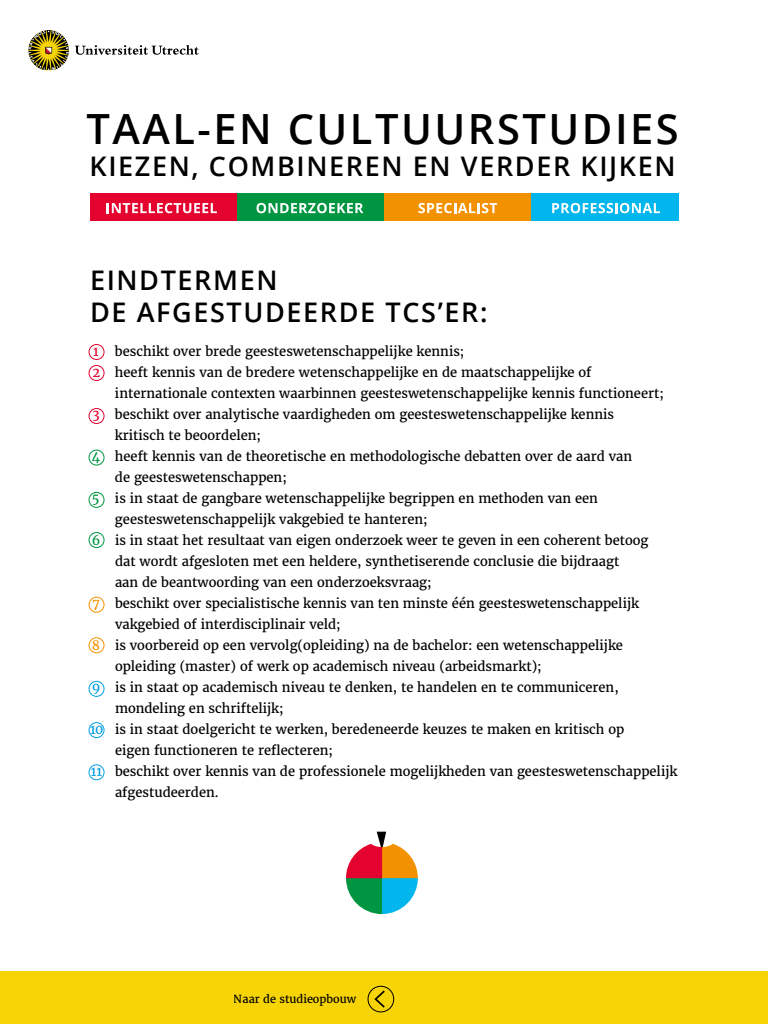
<style>
.page{position:relative;width:768px;height:1024px;background:#fff}
.page>*{position:absolute;margin:0;border:0;box-sizing:border-box;transform-origin:0 0}
.t1{font:600 41.7px "Open Sans";letter-spacing:.06em;color:#000}
.t2{font:600 27px/32.4px "Open Sans";letter-spacing:.06em;color:#000}
.t3{font:13px "Merriweather";color:#000}
.t4{font:11px "Merriweather";color:#000}
.s1{color:#e4032e}
.s2{color:#009641}
.s3{color:#f39200}
.s4{color:#009fe3}
</style>
<div class="page">
<svg style="left:75px;top:45px;width:123px;height:10px"></svg>
<svg style="left:28px;top:30px;width:41px;height:41px"></svg>
<div style="left:0;top:971px;width:768px;height:53px;background:#f6d406"></div>
<div style="left:368px;top:986px;width:26px;height:26px;border:1px solid #000;border-radius:50%"></div>
<svg style="left:373px;top:989px;width:12px;height:20px"></svg>
<div style="left:91px;top:193px;width:147px;height:28px;background:#e4032e"></div>
<svg style="left:107px;top:203px;width:110px;height:10px"></svg>
<div style="left:238px;top:193px;width:147px;height:28px;background:#009641"></div>
<svg style="left:257px;top:203px;width:106px;height:10px"></svg>
<div style="left:385px;top:193px;width:147px;height:28px;background:#f39200"></div>
<svg style="left:418px;top:203px;width:79px;height:10px"></svg>
<div style="left:532px;top:193px;width:147px;height:28px;background:#00b6ed"></div>
<svg style="left:552px;top:203px;width:108px;height:10px"></svg>
<svg style="left:346px;top:832px;width:72px;height:82px"></svg>
<div style="left:89px;top:344px;width:16px;height:16px;border:1px solid #e4032e;border-radius:50%"></div>
<div style="left:89px;top:365px;width:16px;height:16px;border:1px solid #e4032e;border-radius:50%"></div>
<div style="left:89px;top:408px;width:16px;height:16px;border:1px solid #e4032e;border-radius:50%"></div>
<div style="left:89px;top:450px;width:16px;height:16px;border:1px solid #009641;border-radius:50%"></div>
<div style="left:89px;top:492px;width:16px;height:16px;border:1px solid #009641;border-radius:50%"></div>
<div style="left:89px;top:532px;width:16px;height:16px;border:1px solid #009641;border-radius:50%"></div>
<div style="left:89px;top:597px;width:16px;height:16px;border:1px solid #f39200;border-radius:50%"></div>
<div style="left:89px;top:637px;width:16px;height:16px;border:1px solid #f39200;border-radius:50%"></div>
<div style="left:89px;top:681px;width:16px;height:16px;border:1px solid #009fe3;border-radius:50%"></div>
<div style="left:89px;top:722px;width:16px;height:16px;border:1px solid #009fe3;border-radius:50%"></div>
<div style="left:89px;top:764px;width:16px;height:16px;border:1px solid #009fe3;border-radius:50%"></div>
<h1 class="t1" style="left:86px;top:100px;width:594px">TAAL-EN CULTUURSTUDIES</h1>
<h2 class="t2" style="left:90px;top:150px;width:588px">KIEZEN, COMBINEREN EN VERDER KIJKEN</h2>
<h2 class="t2" style="left:90px;top:263px;width:399px">EINDTERMEN<br>DE AFGESTUDEERDE TCS’ER:</h2>
<p class="t3" style="left:93px;top:343px;width:373px"><span class="s1">1</span> beschikt over brede geesteswetenschappelijke kennis;</p>
<p class="t3" style="left:92px;top:364px;width:501px"><span class="s1">2</span> heeft kennis van de bredere wetenschappelijke en de maatschappelijke of</p>
<p class="t3" style="left:115px;top:385px;width:550px">internationale contexten waarbinnen geesteswetenschappelijke kennis functioneert;</p>
<p class="t3" style="left:92px;top:406px;width:523px"><span class="s1">3</span> beschikt over analytische vaardigheden om geesteswetenschappelijke kennis</p>
<p class="t3" style="left:115px;top:427px;width:148px">kritisch te beoordelen;</p>
<p class="t3" style="left:92px;top:448px;width:542px"><span class="s2">4</span> heeft kennis van de theoretische en methodologische debatten over de aard van</p>
<p class="t3" style="left:115px;top:469px;width:173px">de geesteswetenschappen;</p>
<p class="t3" style="left:92px;top:490px;width:508px"><span class="s2">5</span> is in staat de gangbare wetenschappelijke begrippen en methoden van een</p>
<p class="t3" style="left:115px;top:511px;width:314px">geesteswetenschappelijk vakgebied te hanteren;</p>
<p class="t3" style="left:92px;top:532px;width:558px"><span class="s2">6</span> is in staat het resultaat van eigen onderzoek weer te geven in een coherent betoog</p>
<p class="t3" style="left:115px;top:553px;width:506px">dat wordt afgesloten met een heldere, synthetiserende conclusie die bijdraagt</p>
<p class="t3" style="left:115px;top:574px;width:318px">aan de beantwoording van een onderzoeksvraag;</p>
<p class="t3" style="left:93px;top:595px;width:548px"><span class="s3">7</span> beschikt over specialistische kennis van ten minste één geesteswetenschappelijk</p>
<p class="t3" style="left:115px;top:616px;width:227px">vakgebied of interdisciplinair veld;</p>
<p class="t3" style="left:92px;top:637px;width:532px"><span class="s3">8</span> is voorbereid op een vervolg(opleiding) na de bachelor: een wetenschappelijke</p>
<p class="t3" style="left:115px;top:658px;width:428px">opleiding (master) of werk op academisch niveau (arbeidsmarkt);</p>
<p class="t3" style="left:92px;top:679px;width:528px"><span class="s4">9</span> is in staat op academisch niveau te denken, te handelen en te communiceren,</p>
<p class="t3" style="left:115px;top:700px;width:170px">mondeling en schriftelijk;</p>
<p class="t3" style="left:90px;top:721px;width:536px"><span class="s4">10</span> is in staat doelgericht te werken, beredeneerde keuzes te maken en kritisch op</p>
<p class="t3" style="left:115px;top:742px;width:219px">eigen functioneren te reflecteren;</p>
<p class="t3" style="left:91px;top:763px;width:588px"><span class="s4">11</span> beschikt over kennis van de professionele mogelijkheden van geesteswetenschappelijk</p>
<p class="t3" style="left:115px;top:784px;width:105px">afgestudeerden.</p>
<p class="t4" style="left:234px;top:992px;width:124px">Naar de studieopbouw</p>
</div>
